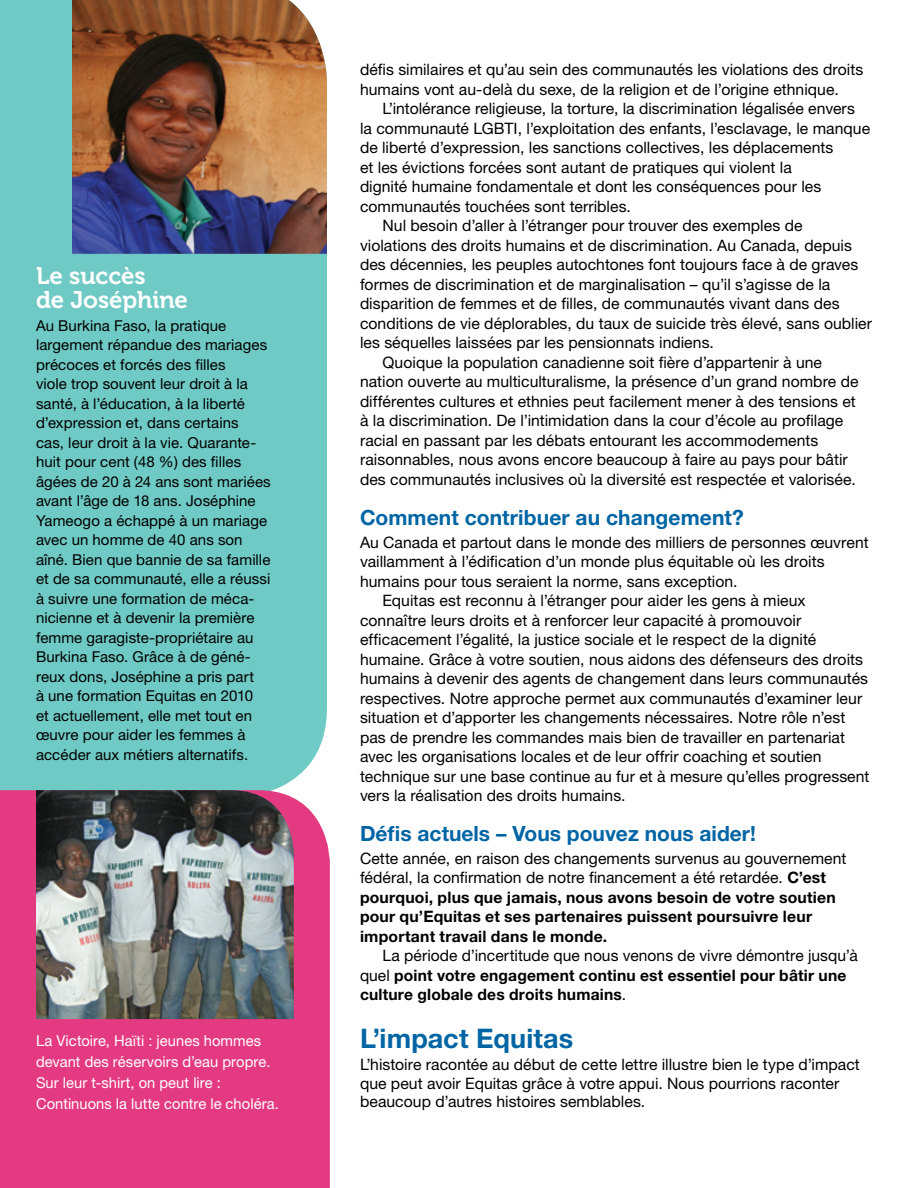
<style>
.page{position:relative;width:918px;height:1188px;background:#fff}
.page>*{position:absolute;margin:0;border:0;box-sizing:border-box;transform-origin:0 0}
.t1{font:700 27px "Helvetica Neue";letter-spacing:.005em;color:#0065a4}
.t2{font:24px/24px "Museo 700";letter-spacing:-.005em;color:#fff}
.t3{font:700 21px "Helvetica Neue";color:#0065a4}
.t4{font:15.75px/18.9px "Helvetica Neue";color:#000}
.t5{font:700 15.75px/19.5px "Helvetica Neue";letter-spacing:.015em;color:#000}
.t6{font:15px/19.5px "Helvetica Neue";letter-spacing:.005em;color:#000}
.t7{font:15px/21px "Helvetica Neue";letter-spacing:.005em;color:#fff}
.s1{font-weight:400}
</style>
<div class="page">
<div style="left:0;top:0;width:327px;height:790px;background:#6fc9c4"></div>
<img style="left:72px;top:0;width:255px;height:254px">
<div style="left:0;top:790px;width:330px;height:398px;background:#e43a81"></div>
<img style="left:36px;top:790px;width:258px;height:229px">
<h2 class="t2" style="left:36px;top:264px;width:153px">Le succès<br>de Joséphine</h2>
<p class="t6" style="left:36px;top:316px;width:236px">Au Burkina Faso, la pratique largement répandue des mariages précoces et forcés des filles<br>viole trop souvent leur droit à la santé, à l’éducation, à la liberté d’expression et, dans certains<br>cas, leur droit à la vie. Quarante&shy;huit pour cent (48 %) des filles âgées de 20 à 24 ans sont mariées avant l’âge de 18 ans. Joséphine<br>Yameogo a échappé à un mariage avec un homme de 40 ans son aîné. Bien que bannie de sa famille et de sa communauté, elle a réussi à suivre une formation de méca&shy;nicienne et à devenir la première femme garagiste-propriétaire au<br>Burkina Faso. Grâce à de géné&shy;reux dons, Joséphine a pris part<br>à une formation Equitas en 2010<br>et actuellement, elle met tout en œuvre pour aider les femmes à accéder aux métiers alternatifs.</p>
<p class="t7" style="left:36px;top:1030px;width:244px">La Victoire, Haïti : jeunes hommes devant des réservoirs d’eau propre.<br>Sur leur t-shirt, on peut lire :<br>Continuons la lutte contre le choléra.</p>
<p class="t4" style="left:360px;top:60px;width:505px;line-height:19.5px">défis similaires et qu’au sein des communautés les violations des droits humains vont au-delà du sexe, de la religion et de l’origine ethnique.</p>
<p class="t4" style="left:383px;top:99px;width:474px">L’intolérance religieuse, la torture, la discrimination légalisée envers</p>
<p class="t4" style="left:360px;top:119px;width:512px">la communauté LGBTI, l’exploitation des enfants, l’esclavage, le manque</p>
<p class="t4" style="left:360px;top:138px;width:475px">de liberté d’expression, les sanctions collectives, les déplacements</p>
<p class="t4" style="left:360px;top:158px;width:433px">et les évictions forcées sont autant de pratiques qui violent la</p>
<p class="t4" style="left:360px;top:177px;width:463px">dignité humaine fondamentale et dont les conséquences pour les</p>
<p class="t4" style="left:360px;top:197px;width:273px">communautés touchées sont terribles.</p>
<p class="t4" style="left:383px;top:216px;width:422px">Nul besoin d’aller à l’étranger pour trouver des exemples de</p>
<p class="t4" style="left:360px;top:236px;width:493px">violations des droits humains et de discrimination. Au Canada, depuis</p>
<p class="t4" style="left:360px;top:255px;width:500px">des décennies, les peuples autochtones font toujours face à de graves</p>
<p class="t4" style="left:360px;top:275px;width:472px">formes de discrimination et de marginalisation – qu’il s’agisse de la</p>
<p class="t4" style="left:360px;top:294px;width:481px">disparition de femmes et de filles, de communautés vivant dans des</p>
<p class="t4" style="left:360px;top:314px;width:514px">conditions de vie déplorables, du taux de suicide très élevé, sans oublier</p>
<p class="t4" style="left:360px;top:333px;width:355px">les séquelles laissées par les pensionnats indiens.</p>
<p class="t4" style="left:383px;top:353px;width:441px">Quoique la population canadienne soit fière d’appartenir à une</p>
<p class="t4" style="left:360px;top:372px;width:500px">nation ouverte au multiculturalisme, la présence d’un grand nombre de</p>
<p class="t4" style="left:360px;top:392px;width:497px">différentes cultures et ethnies peut facilement mener à des tensions et</p>
<p class="t4" style="left:360px;top:411px;width:485px">à la discrimination. De l’intimidation dans la cour d’école au profilage</p>
<p class="t4" style="left:360px;top:431px;width:460px">racial en passant par les débats entourant les accommodements</p>
<p class="t4" style="left:360px;top:450px;width:489px">raisonnables, nous avons encore beaucoup à faire au pays pour bâtir</p>
<p class="t4" style="left:360px;top:470px;width:497px">des communautés inclusives où la diversité est respectée et valorisée.</p>
<h3 class="t3" style="left:360px;top:505px;width:385px">Comment contribuer au changement?</h3>
<p class="t4" style="left:360px;top:532px;width:510px">Au Canada et partout dans le monde des milliers de personnes œuvrent</p>
<p class="t4" style="left:360px;top:552px;width:466px">vaillamment à l’édification d’un monde plus équitable où les droits</p>
<p class="t4" style="left:360px;top:571px;width:379px">humains pour tous seraient la norme, sans exception.</p>
<p class="t4" style="left:383px;top:591px;width:425px">Equitas est reconnu à l’étranger pour aider les gens à mieux</p>
<p class="t4" style="left:360px;top:610px;width:443px">connaître leurs droits et à renforcer leur capacité à promouvoir</p>
<p class="t4" style="left:360px;top:630px;width:458px">efficacement l’égalité, la justice sociale et le respect de la dignité</p>
<p class="t4" style="left:360px;top:649px;width:505px">humaine. Grâce à votre soutien, nous aidons des défenseurs des droits</p>
<p class="t4" style="left:360px;top:669px;width:510px">humains à devenir des agents de changement dans leurs communautés</p>
<p class="t4" style="left:360px;top:688px;width:504px">respectives. Notre approche permet aux communautés d’examiner leur</p>
<p class="t4" style="left:360px;top:708px;width:487px">situation et d’apporter les changements nécessaires. Notre rôle n’est</p>
<p class="t4" style="left:360px;top:727px;width:487px">pas de prendre les commandes mais bien de travailler en partenariat</p>
<p class="t4" style="left:360px;top:747px;width:463px">avec les organisations locales et de leur offrir coaching et soutien</p>
<p class="t4" style="left:360px;top:766px;width:511px">technique sur une base continue au fur et à mesure qu’elles progressent</p>
<p class="t4" style="left:360px;top:786px;width:267px">vers la réalisation des droits humains.</p>
<h3 class="t3" style="left:360px;top:821px;width:397px">Défis actuels – Vous pouvez nous aider!</h3>
<p class="t5" style="left:360px;top:848px;width:488px"><span class="s1">Cette année, en raison des changements survenus au gouvernement fédéral, la confirmation de notre financement a été retardée.</span> C’est pourquoi, plus que jamais, nous avons besoin de votre soutien pour qu’Equitas et ses partenaires puissent poursuivre leur important travail dans le monde.</p>
<p class="t5" style="left:360px;top:946px;width:499px;text-indent:22px"><span class="s1">La période d’incertitude que nous venons de vivre démontre jusqu’à quel</span> point votre engagement continu est essentiel pour bâtir une culture globale des droits humains<span class="s1">.</span></p>
<h1 class="t1" style="left:360px;top:1021px;width:215px">L’impact Equitas</h1>
<p class="t4" style="left:360px;top:1054px;width:501px">L’histoire racontée au début de cette lettre illustre bien le type d’impact que peut avoir Equitas grâce à votre appui. Nous pourrions raconter beaucoup d’autres histoires semblables.</p>
</div>
